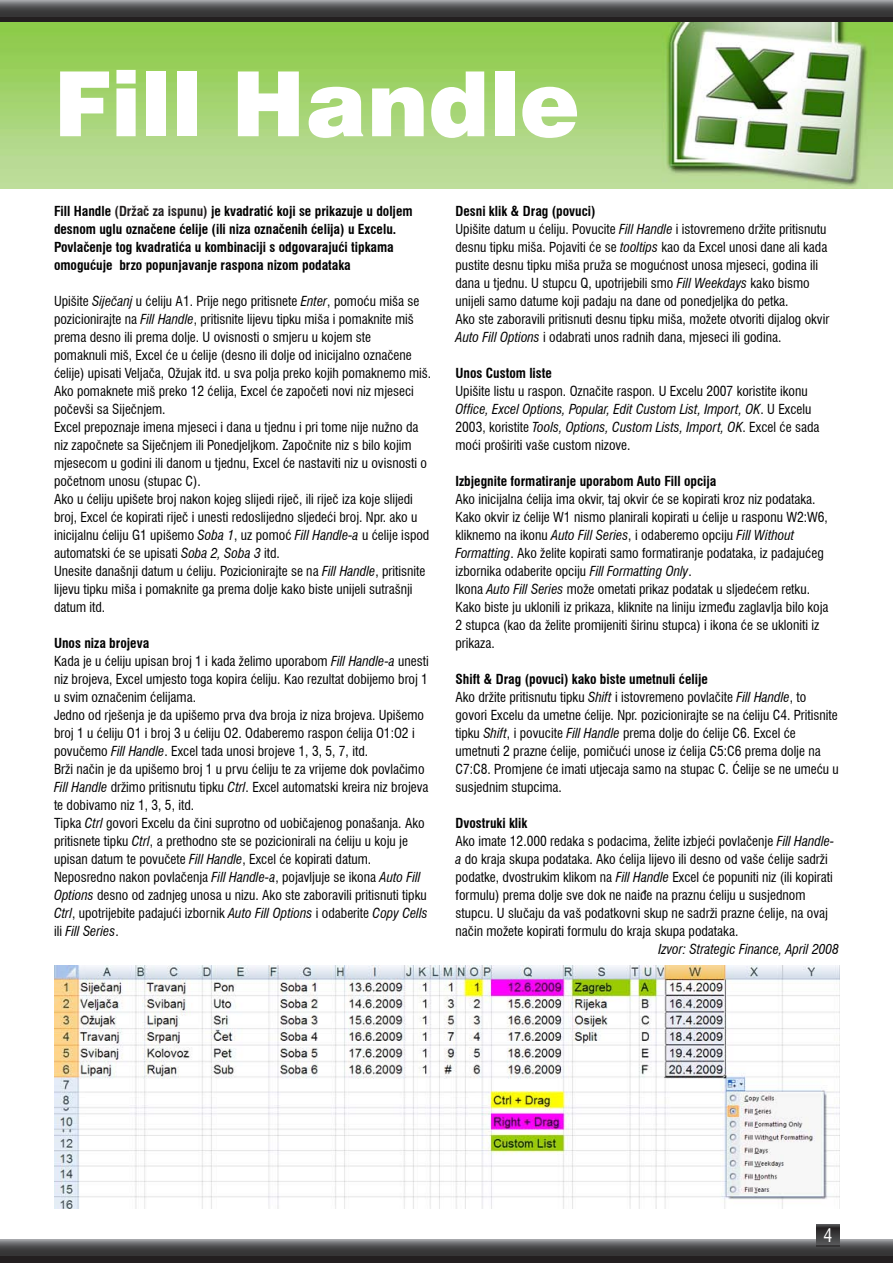
<style>
.page{position:relative;width:893px;height:1263px;background:#fff}
.page>*{position:absolute;margin:0;border:0;box-sizing:border-box;transform-origin:0 0}
.t1{font:900 90px "Swiss 721 BT";color:#fff}
.t2{font:condensed 18px "Swiss 721 BT";color:#fff}
.t3{font:condensed 13.5px/18px "Swiss 721 BT";color:#000001}
.t4{font:700 condensed 13.5px/18px "Swiss 721 BT";color:#000001}
.t5{font:italic condensed 13.5px/18px "Swiss 721 BT";color:#000001}
.s1{color:#231f20}
.s2{font-style:italic}
.s3{font-style:normal}
</style>
<div class="page">
<svg style="left:0;top:16px;width:893px;height:7px;background:#353a2b"></svg>
<svg style="left:0;top:0;width:893px;height:16px;background:#58595b"></svg>
<div style="left:0;top:1239px;width:893px;height:24px;background:#231f20"></div>
<svg style="left:0;top:1239px;width:893px;height:16px;background:#58595b"></svg>
<svg style="left:817px;top:1224px;width:22px;height:23px"></svg>
<img style="left:0;top:23px;width:893px;height:166px">
<img style="left:54px;top:966px;width:785px;height:243px">
<p class="t1" style="left:54px;top:50px;width:527px">Fill Handle</p>
<p class="t4" style="left:54px;top:202px;width:360px">Fill Handle <span class="s1">(Držač za ispunu)</span> je kvadratić koji se prikazuje u doljem</p>
<p class="t4" style="left:54px;top:220px;width:344px">desnom uglu označene ćelije (ili niza označenih ćelija) u Excelu.<br>Povlačenje tog kvadratića u kombinaciji s odgovarajući tipkama omogućuje brzo popunjavanje raspona nizom podataka</p>
<p class="t3" style="left:54px;top:292px;width:367px">Upišite <span class="s2">Siječanj</span> u ćeliju A1. Prije nego pritisnete <span class="s2">Enter</span>, pomoću miša se pozicionirajte na <span class="s2">Fill Handle</span>, pritisnite lijevu tipku miša i pomaknite miš prema desno ili prema dolje. U ovisnosti o smjeru u kojem ste</p>
<p class="t3" style="left:54px;top:346px;width:379px">pomaknuli miš, Excel će u ćelije (desno ili dolje od inicijalno označene ćelije) upisati Veljača, Ožujak itd. u sva polja preko kojih pomaknemo miš.<br>Ako pomaknete miš preko 12 ćelija, Excel će započeti novi niz mjeseci počevši sa Siječnjem.</p>
<p class="t3" style="left:54px;top:418px;width:375px">Excel prepoznaje imena mjeseci i dana u tjednu i pri tome nije nužno da niz započnete sa Siječnjem ili Ponedjeljkom. Započnite niz s bilo kojim mjesecom u godini ili danom u tjednu, Excel će nastaviti niz u ovisnosti o početnom unosu (stupac C).</p>
<p class="t3" style="left:54px;top:490px;width:377px">Ako u ćeliju upišete broj nakon kojeg slijedi riječ, ili riječ iza koje slijedi broj, Excel će kopirati riječ i unesti redoslijedno sljedeći broj. Npr. ako u inicijalnu ćeliju G1 upišemo <span class="s2">Soba 1</span>, uz pomoć <span class="s2">Fill Handle-a</span> u ćelije ispod automatski će se upisati <span class="s2">Soba 2, Soba 3</span> itd.</p>
<p class="t3" style="left:54px;top:562px;width:373px">Unesite današnji datum u ćeliju. Pozicionirajte se na <span class="s2">Fill Handle</span>, pritisnite lijevu tipku miša i pomaknite ga prema dolje kako biste unijeli sutrašnji datum itd.</p>
<p class="t4" style="left:54px;top:634px;width:97px">Unos niza brojeva</p>
<p class="t3" style="left:54px;top:652px;width:376px;text-align:justify">Kada je u ćeliju upisan broj 1 i kada želimo uporabom <span class="s2">Fill Handle-a</span> unesti niz brojeva, Excel umjesto toga kopira ćeliju. Kao rezultat dobijemo broj 1 u svim označenim ćelijama.</p>
<p class="t3" style="left:54px;top:706px;width:372px">Jedno od rješenja je da upišemo prva dva broja iz niza brojeva. Upišemo broj 1 u ćeliju O1 i broj 3 u ćeliju O2. Odaberemo raspon ćelija O1:O2 i povučemo <span class="s2">Fill Handle</span>. Excel tada unosi brojeve 1, 3, 5, 7, itd.</p>
<p class="t3" style="left:54px;top:760px;width:376px">Brži način je da upišemo broj 1 u prvu ćeliju te za vrijeme dok povlačimo<br><span class="s2">Fill Handle</span> držimo pritisnutu tipku <span class="s2">Ctrl</span>. Excel automatski kreira niz brojeva te dobivamo niz 1, 3, 5, itd.</p>
<p class="t3" style="left:54px;top:814px;width:372px">Tipka <span class="s2">Ctrl</span> govori Excelu da čini suprotno od uobičajenog ponašanja. Ako pritisnete tipku <span class="s2">Ctrl</span>, a prethodno ste se pozicionirali na ćeliju u koju je upisan datum te povučete <span class="s2">Fill Handle</span>, Excel će kopirati datum.</p>
<p class="t3" style="left:54px;top:868px;width:375px">Neposredno nakon povlačenja <span class="s2">Fill Handle-a</span>, pojavljuje se ikona <span class="s2">Auto Fill Options</span> desno od zadnjeg unosa u nizu. Ako ste zaboravili pritisnuti tipku <span class="s2">Ctrl</span>, upotrijebite padajući izbornik <span class="s2">Auto Fill Options</span> i odaberite <span class="s2">Copy Cells </span>ili <span class="s2">Fill Series</span>.</p>
<p class="t4" style="left:455px;top:202px;width:142px">Desni klik &amp; Drag (povuci)</p>
<p class="t3" style="left:455px;top:220px;width:373px">Upišite datum u ćeliju. Povucite <span class="s2">Fill Handle</span> i istovremeno držite pritisnutu desnu tipku miša. Pojaviti će se <span class="s2">tooltips</span> kao da Excel unosi dane ali kada pustite desnu tipku miša pruža se mogućnost unosa mjeseci, godina ili dana u tjednu. U stupcu Q, upotrijebili smo <span class="s2">Fill Weekdays</span> kako bismo unijeli samo datume koji padaju na dane od ponedjeljka do petka.</p>
<p class="t3" style="left:455px;top:310px;width:375px">Ako ste zaboravili pritisnuti desnu tipku miša, možete otvoriti dijalog okvir<br><span class="s2">Auto Fill Options</span> i odabrati unos radnih dana, mjeseci ili godina.</p>
<p class="t4" style="left:455px;top:364px;width:98px">Unos Custom liste</p>
<p class="t3" style="left:455px;top:382px;width:354px">Upišite listu u raspon. Označite raspon. U Excelu 2007 koristite ikonu</p>
<p class="t5" style="left:455px;top:400px;width:365px">Office, Excel Options, Popular, Edit Custom List, Import, OK<span class="s3">. U Excelu<br>2003, koristite</span> Tools, Options, Custom Lists, Import, OK<span class="s3">. Excel će sada moći proširiti vaše custom nizove.</span></p>
<p class="t4" style="left:455px;top:472px;width:262px">Izbjegnite formatiranje uporabom Auto Fill opcija</p>
<p class="t3" style="left:455px;top:490px;width:374px">Ako inicijalna ćelija ima okvir, taj okvir će se kopirati kroz niz podataka.<br>Kako okvir iz ćelije W1 nismo planirali kopirati u ćelije u rasponu W2:W6, kliknemo na ikonu <span class="s2">Auto Fill Series</span>, i odaberemo opciju <span class="s2">Fill Without</span></p>
<p class="t3" style="left:455px;top:544px;width:370px"><span class="s2">Formatting</span>. Ako želite kopirati samo formatiranje podataka, iz padajućeg izbornika odaberite opciju <span class="s2">Fill Formatting Only</span>.</p>
<p class="t3" style="left:455px;top:580px;width:375px">Ikona <span class="s2">Auto Fill Series</span> može ometati prikaz podatak u sljedećem retku.<br>Kako biste ju uklonili iz prikaza, kliknite na liniju između zaglavlja bilo koja 2 stupca (kao da želite promijeniti širinu stupca) i ikona će se ukloniti iz prikaza.</p>
<p class="t4" style="left:455px;top:670px;width:254px">Shift &amp; Drag (povuci) kako biste umetnuli ćelije</p>
<p class="t3" style="left:455px;top:688px;width:385px">Ako držite pritisnutu tipku <span class="s2">Shift</span> i istovremeno povlačite <span class="s2">Fill Handle</span>, to govori Excelu da umetne ćelije. Npr. pozicionirajte se na ćeliju C4. Pritisnite tipku <span class="s2">Shift</span>, i povucite <span class="s2">Fill Handle</span> prema dolje do ćelije C6. Excel će umetnuti 2 prazne ćelije, pomičući unose iz ćelija C5:C6 prema dolje na C7:C8. Promjene će imati utjecaja samo na stupac C. Ćelije se ne umeću u susjednim stupcima.</p>
<p class="t4" style="left:455px;top:814px;width:73px">Dvostruki klik</p>
<p class="t3" style="left:455px;top:832px;width:380px">Ako imate 12.000 redaka s podacima, želite izbjeći povlačenje <span class="s2">Fill Handle&shy;a</span> do kraja skupa podataka. Ako ćelija lijevo ili desno od vaše ćelije sadrži podatke, dvostrukim klikom na <span class="s2">Fill Handle</span> Excel će popuniti niz (ili kopirati formulu) prema dolje sve dok ne naiđe na praznu ćeliju u susjednom stupcu. U slučaju da vaš podatkovni skup ne sadrži prazne ćelije, na ovaj način možete kopirati formulu do kraja skupa podataka.</p>
<p class="t5" style="left:658px;top:940px;width:182px">Izvor: Strategic Finance, April 2008</p>
<p class="t2" style="left:823px;top:1225px;width:10px">4</p>
</div>
